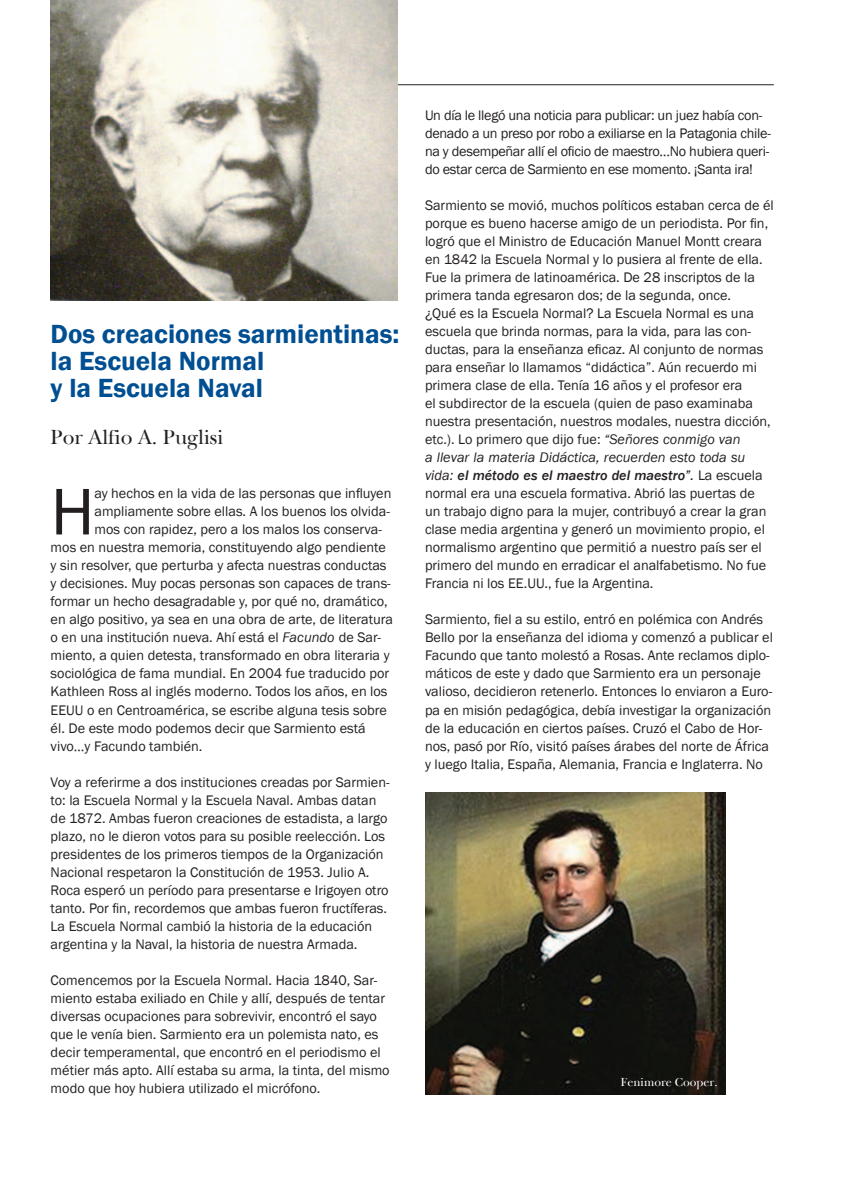
<style>
.page{position:relative;width:850px;height:1190px;background:#fff}
.page>*{position:absolute;margin:0;border:0;box-sizing:border-box;transform-origin:0 0}
.t1{font:68.25px "Franklin Gothic";color:#231f20}
.t2{font:600 27px/27px "Franklin Gothic";color:#004f92}
.t3{font:21px "New Baskerville";color:#231f20}
.t4{font:14.25px/18px "Franklin Gothic";color:#231f20}
.t5{font:14.25px/18px "Franklin Gothic";letter-spacing:-.02em;color:#231f20}
.t6{font:12px "New Baskerville";color:#fff}
.s1{font-style:italic}
.s2{font-weight:500;font-style:italic}
</style>
<div class="page">
<hr style="left:51px;top:84px;width:722px;height:1px;background:#231f20">
<img style="left:425px;top:793px;width:300px;height:301px">
<img style="left:51px;top:0;width:346px;height:300px">
<h2 class="t2" style="left:51px;top:321px;width:350px">Dos creaciones sarmientinas: la Escuela Normal<br>y la Escuela Naval</h2>
<h3 class="t3" style="left:51px;top:425px;width:174px">Por Alfio A. Puglisi</h3>
<h1 class="t1" style="left:51px;top:469px;width:45px">H</h1>
<p class="t4" style="left:94px;top:485px;width:298px">ay hechos en la vida de las personas que influyen</p>
<p class="t4" style="left:94px;top:503px;width:297px">ampliamente sobre ellas. A los buenos los olvida-</p>
<p class="t4" style="left:94px;top:521px;width:289px">mos con rapidez, pero a los malos los conserva-</p>
<p class="t4" style="left:51px;top:539px;width:336px">mos en nuestra memoria, constituyendo algo pendiente</p>
<p class="t4" style="left:51px;top:557px;width:337px">y sin resolver, que perturba y afecta nuestras conductas</p>
<p class="t4" style="left:51px;top:575px;width:342px">y decisiones. Muy pocas personas son capaces de trans-</p>
<p class="t4" style="left:51px;top:593px;width:338px">formar un hecho desagradable y, por qué no, dramático,</p>
<p class="t4" style="left:51px;top:611px;width:344px">en algo positivo, ya sea en una obra de arte, de literatura</p>
<p class="t4" style="left:51px;top:629px;width:332px">o en una institución nueva. Ahí está el <span class="s1">Facundo</span> de Sar-</p>
<p class="t4" style="left:51px;top:647px;width:340px">miento, a quien detesta, transformado en obra literaria y</p>
<p class="t4" style="left:51px;top:665px;width:340px">sociológica de fama mundial. En 2004 fue traducido por</p>
<p class="t4" style="left:51px;top:683px;width:338px">Kathleen Ross al inglés moderno. Todos los años, en los</p>
<p class="t4" style="left:51px;top:701px;width:338px">EEUU o en Centroamérica, se escribe alguna tesis sobre</p>
<p class="t4" style="left:51px;top:719px;width:316px">él. De este modo podemos decir que Sarmiento está</p>
<p class="t4" style="left:51px;top:737px;width:153px">vivo…y Facundo también.</p>
<p class="t4" style="left:51px;top:773px;width:340px">Voy a referirme a dos instituciones creadas por Sarmien&shy;to: la Escuela Normal y la Escuela Naval. Ambas datan de 1872. Ambas fueron creaciones de estadista, a largo plazo, no le dieron votos para su posible reelección. Los presidentes de los primeros tiempos de la Organización Nacional respetaron la Constitución de 1953. Julio A.<br>Roca esperó un período para presentarse e Irigoyen otro tanto. Por fin, recordemos que ambas fueron fructíferas.<br>La Escuela Normal cambió la historia de la educación argentina y la Naval, la historia de nuestra Armada.</p>
<p class="t4" style="left:51px;top:971px;width:340px">Comencemos por la Escuela Normal. Hacia 1840, Sar&shy;miento estaba exiliado en Chile y allí, después de tentar diversas ocupaciones para sobrevivir, encontró el sayo que le venía bien. Sarmiento era un polemista nato, es decir temperamental, que encontró en el periodismo el métier más apto. Allí estaba su arma, la tinta, del mismo modo que hoy hubiera utilizado el micrófono.</p>
<p class="t5" style="left:425px;top:107px;width:347px">Un día le llegó una noticia para publicar: un juez había con&shy;denado a un preso por robo a exiliarse en la Patagonia chile&shy;na y desempeñar allí el oficio de maestro…No hubiera queri&shy;do estar cerca de Sarmiento en ese momento. ¡Santa ira!</p>
<p class="t4" style="left:425px;top:197px;width:350px">Sarmiento se movió, muchos políticos estaban cerca de él porque es bueno hacerse amigo de un periodista. Por fin, logró que el Ministro de Educación Manuel Montt creara en 1842 la Escuela Normal y lo pusiera al frente de ella.<br>Fue la primera de latinoamérica. De 28 inscriptos de la primera tanda egresaron dos; de la segunda, once.<br>¿Qué es la Escuela Normal? La Escuela Normal es una escuela que brinda normas, para la vida, para las con&shy;ductas, para la enseñanza eficaz. Al conjunto de normas para enseñar lo llamamos “didáctica”. Aún recuerdo mi primera clase de ella. Tenía 16 años y el profesor era<br>el subdirector de la escuela (quien de paso examinaba nuestra presentación, nuestros modales, nuestra dicción, etc.). Lo primero que dijo fue: <span class="s1">“Señores conmigo van<br>a llevar la materia Didáctica, recuerden esto toda su vida:</span> <span class="s2">el método es el maestro del maestro”.</span> La escuela normal era una escuela formativa. Abrió las puertas de un trabajo digno para la mujer, contribuyó a crear la gran clase media argentina y generó un movimiento propio, el normalismo argentino que permitió a nuestro país ser el primero del mundo en erradicar el analfabetismo. No fue Francia ni los EE.UU., fue la Argentina.</p>
<p class="t4" style="left:425px;top:611px;width:349px">Sarmiento, fiel a su estilo, entró en polémica con Andrés Bello por la enseñanza del idioma y comenzó a publicar el Facundo que tanto molestó a Rosas. Ante reclamos diplo&shy;máticos de este y dado que Sarmiento era un personaje valioso, decidieron retenerlo. Entonces lo enviaron a Euro&shy;pa en misión pedagógica, debía investigar la organización de la educación en ciertos países. Cruzó el Cabo de Hor&shy;nos, pasó por Río, visitó países árabes del norte de África y luego Italia, España, Alemania, Francia e Inglaterra. No</p>
<p class="t6" style="left:621px;top:1075px;width:98px">Fenimore Cooper.</p>
</div>
